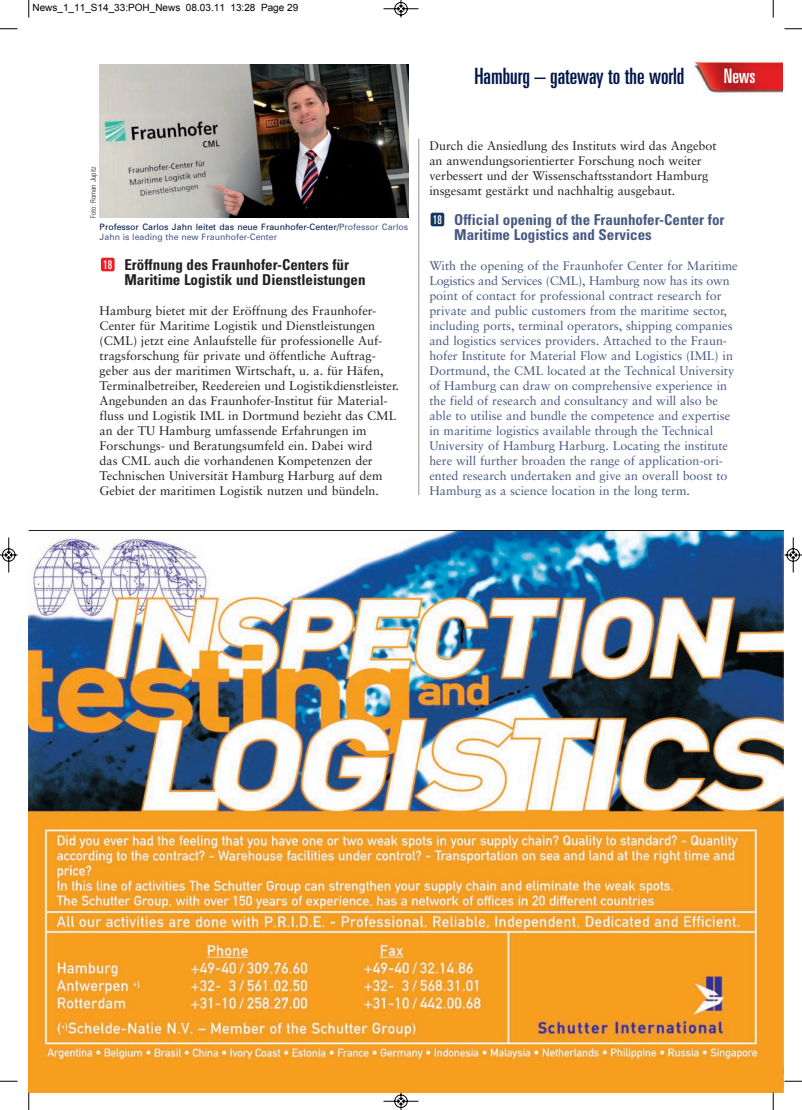
<style>
.page{position:relative;width:802px;height:1110px;background:#fff}
.page>*{position:absolute;margin:0;border:0;box-sizing:border-box;transform-origin:0 0}
.t1{font:ultra-condensed 22.5px "Univers";color:#00174a}
.t2{font:ultra-condensed 20px "Univers";color:#fff}
.t3{font:700 condensed 15px/15px "Univers";color:#231f20}
.t4{font:700 condensed 15px/15px "Univers";color:#475983}
.t5{font:12.5px/15px "Sabon";color:#475983}
.t6{font:12.5px/15px "Sabon";color:#231f20}
.t7{font:ultra-condensed 12px "Univers";color:#fff}
.t8{font:10px "Arial";color:#000}
.t9{font:8.75px/10px "Univers";color:#475983}
.t10{font:300 condensed 7.5px "Univers";color:#231f20}
.s1{color:#00174a}
</style>
<div class="page">
<img style="left:694px;top:61px;width:88px;height:32px">
<div style="left:101px;top:258px;width:14px;height:13px;background:#ee1d23;border-radius:2px"></div>
<div style="left:430px;top:213px;width:14px;height:13px;background:#153764;border-radius:2px"></div>
<img style="left:29px;top:531px;width:754px;height:561px">
<hr style="left:29px;top:530px;width:754px;height:1px;background:#231f20">
<img style="left:100px;top:64px;width:308px;height:154px">
<hr style="left:418px;top:139px;width:1px;height:356px;background:#a8a9ad">
<svg style="left:28px;top:0;width:2px;height:18px"></svg>
<svg style="left:0;top:28px;width:18px;height:2px"></svg>
<svg style="left:773px;top:0;width:1px;height:18px"></svg>
<svg style="left:784px;top:28px;width:18px;height:2px"></svg>
<svg style="left:28px;top:1092px;width:2px;height:18px"></svg>
<svg style="left:0;top:1081px;width:18px;height:1px"></svg>
<svg style="left:773px;top:1092px;width:1px;height:18px"></svg>
<svg style="left:784px;top:1081px;width:18px;height:1px"></svg>
<svg style="left:383px;top:0;width:36px;height:18px"></svg>
<svg style="left:383px;top:1092px;width:36px;height:18px"></svg>
<svg style="left:0;top:537px;width:18px;height:36px"></svg>
<svg style="left:783px;top:537px;width:19px;height:36px"></svg>
<p class="t8" style="left:32px;top:1px;width:267px">News_1_11_S14_33:POH_News 08.03.11 13:28 Page 29</p>
<p class="t10" style="left:89px;top:218px;width:53px;rotate:-90deg">Foto: Roman Jupitz</p>
<p class="t9" style="left:100px;top:222px;width:310px"><span class="s1">Professor Carlos Jahn leitet das neue Fraunhofer-Center/</span>Professor Carlos<br>Jahn is leading the new Fraunhofer-Center</p>
<p class="t3" style="left:124px;top:257px;width:242px">Eröffnung des Fraunhofer-Centers für<br>Maritime Logistik und Dienstleistungen</p>
<p class="t6" style="left:100px;top:303px;width:301px">Hamburg bietet mit der Eröffnung des Fraunhofer-Center für Maritime Logistik und Dienstleistungen (CML) jetzt eine Anlaufstelle für professionelle Auf&shy;tragsforschung für private und öffentliche Auftrag&shy;geber aus der maritimen Wirtschaft, u. a. für Häfen, Terminalbetreiber, Reedereien und Logistikdienstleister.<br>Angebunden an das Fraunhofer-Institut für Material&shy;fluss und Logistik IML in Dortmund bezieht das CML an der TU Hamburg umfassende Erfahrungen im Forschungs- und Beratungsumfeld ein. Dabei wird<br>das CML auch die vorhandenen Kompetenzen der Technischen Universität Hamburg Harburg auf dem Gebiet der maritimen Logistik nutzen und bündeln.</p>
<p class="t7" style="left:103px;top:258px;width:10px">18</p>
<p class="t1" style="left:474px;top:63px;width:211px">Hamburg – gateway to the world</p>
<p class="t2" style="left:724px;top:65px;width:33px">News</p>
<p class="t6" style="left:429px;top:138px;width:289px">Durch die Ansiedlung des Instituts wird das Angebot an anwendungsorientierter Forschung noch weiter verbessert und der Wissenschaftsstandort Hamburg insgesamt gestärkt und nachhaltig ausgebaut.</p>
<p class="t4" style="left:454px;top:212px;width:272px">Official opening of the Fraunhofer-Center for<br>Maritime Logistics and Services</p>
<p class="t5" style="left:429px;top:258px;width:310px">With the opening of the Fraunhofer Center for Maritime Logistics and Services (CML), Hamburg now has its own point of contact for professional contract research for private and public customers from the maritime sector, including ports, terminal operators, shipping companies and logistics services providers. Attached to the Fraun&shy;hofer Institute for Material Flow and Logistics (IML) in Dortmund, the CML located at the Technical University of Hamburg can draw on comprehensive experience in the field of research and consultancy and will also be able to utilise and bundle the competence and expertise in maritime logistics available through the Technical University of Hamburg Harburg. Locating the institute here will further broaden the range of application-ori&shy;ented research undertaken and give an overall boost to Hamburg as a science location in the long term.</p>
<p class="t7" style="left:433px;top:213px;width:10px">18</p>
</div>
